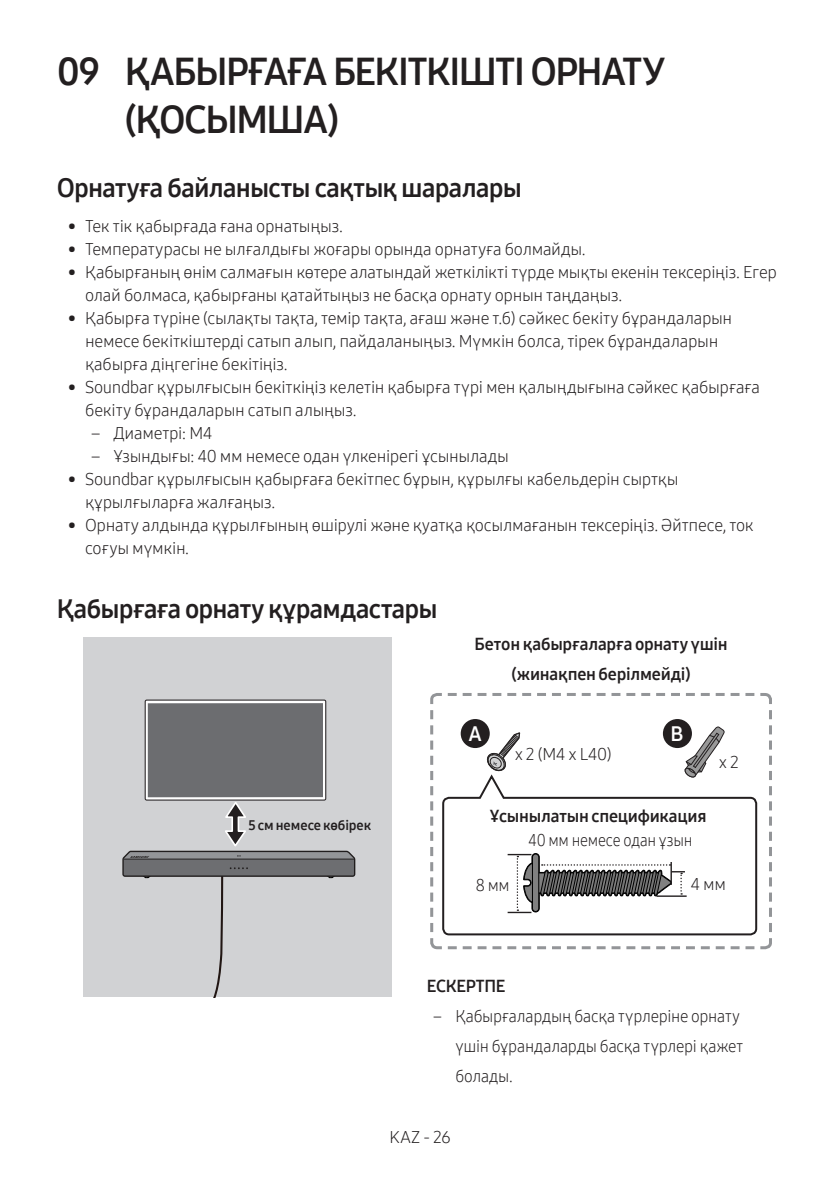
<style>
.page{position:relative;width:840px;height:1191px;background:#fff}
.page>*{position:absolute;margin:0;border:0;box-sizing:border-box;transform-origin:0 0}
.t1{font:38px/48px "Samsung One 700";letter-spacing:-.035em;color:#231f20}
.NoTOC-Heading2{font:26px "Samsung One 700";letter-spacing:-.03em;color:#231f20}
.t2{font:20.4px "Samsung One 700";color:#fff}
.t3{font:17px/23px "Samsung One 300";letter-spacing:-.015em;color:#231f20}
.t4{font:17px/29.8px "Samsung One 300";letter-spacing:-.015em;color:#231f20;scale:.95 1}
.Dscription-C{font:17px/29.8px "Samsung One 700";letter-spacing:-.015em;color:#231f20;text-align:center}
.t5{font:17px "Samsung One 300";letter-spacing:-.015em;color:#231f20;scale:.9 1}
.Heading4{font:17px "Samsung One 700";letter-spacing:-.02em;color:#231f20}
.t6{font:17px "Samsung One 300";letter-spacing:-.015em;color:#231f20;scale:.96 1}
.t7{font:13.6px "Samsung One 700";letter-spacing:-.005em;color:#231f20}
</style>
<div class="page">
<div style="left:83px;top:637px;width:309px;height:360px;background:#d1d2d4"></div>
<svg style="left:145px;top:700px;width:180px;height:100px"></svg>
<div style="left:145px;top:699px;width:181px;height:101px;border:1px solid #231f20;border-radius:2px"></div>
<div style="left:148px;top:703px;width:175px;height:94px;background:#6c6d70"></div>
<svg style="left:122px;top:799px;width:233px;height:198px"></svg>
<svg style="left:430px;top:693px;width:342px;height:257px"></svg>
<div style="left:460px;top:719px;width:29px;height:29px;background:#231f20;border-radius:50%"></div>
<svg style="left:485px;top:732px;width:35px;height:40px"></svg>
<div style="left:662px;top:719px;width:29px;height:29px;background:#231f20;border-radius:50%"></div>
<svg style="left:684px;top:725px;width:40px;height:47px"></svg>
<svg style="left:441px;top:772px;width:316px;height:164px"></svg>
<hr style="left:656px;top:895px;width:30px;height:2px;background:#231f20">
<svg style="left:507px;top:853px;width:177px;height:59px"></svg>
<hr style="left:507px;top:911px;width:24px;height:2px;background:#231f20">
<p class="t1" style="left:125px;top:48px;width:542px;text-indent:-68px">09 ҚАБЫРҒАҒА БЕКІТКІШТІ ОРНАТУ (ҚОСЫМША)</p>
<p class="NoTOC-Heading2" style="left:57px;top:171px;width:466px">Орнатуға байланысты сақтық шаралары</p>
<p class="t3" style="left:68px;top:214px;width:276px">• Тек тік қабырғада ғана орнатыңыз.</p>
<p class="t3" style="left:68px;top:237px;width:519px">• Температурасы не ылғалдығы жоғары орында орнатуға болмайды.</p>
<p class="t3" style="left:85px;top:260px;width:693px;text-indent:-17px">• Қабырғаның өнім салмағын көтере алатындай жеткілікті түрде мықты екенін тексеріңіз. Егер олай болмаса, қабырғаны қатайтыңыз не басқа орнату орнын таңдаңыз.</p>
<p class="t3" style="left:85px;top:306px;width:648px;text-indent:-17px">• Қабырға түріне (сылақты тақта, темір тақта, ағаш және т.б) сәйкес бекіту бұрандаларын немесе бекіткіштерді сатып алып, пайдаланыңыз. Мүмкін болса, тірек бұрандаларын қабырға діңгегіне бекітіңіз.</p>
<p class="t3" style="left:85px;top:375px;width:676px;text-indent:-17px">• Soundbar құрылғысын бекіткіңіз келетін қабырға түрі мен қалыңдығына сәйкес қабырғаға бекіту бұрандаларын сатып алыңыз.</p>
<p class="t3" style="left:91px;top:421px;width:123px">– Диаметрі: M4</p>
<p class="t3" style="left:91px;top:444px;width:419px">– Ұзындығы: 40 мм немесе одан үлкенірегі ұсынылады</p>
<p class="t3" style="left:85px;top:467px;width:594px;text-indent:-17px">• Soundbar құрылғысын қабырғаға бекітпес бұрын, құрылғы кабельдерін сыртқы құрылғыларға жалғаңыз.</p>
<p class="t3" style="left:85px;top:513px;width:670px;text-indent:-17px">• Орнату алдында құрылғының өшірулі және қуатқа қосылмағанын тексеріңіз. Әйтпесе, ток соғуы мүмкін.</p>
<p class="NoTOC-Heading2" style="left:57px;top:591px;width:382px">Қабырғаға орнату құрамдастары</p>
<p class="t7" style="left:248px;top:816px;width:124px">5 см немесе көбірек</p>
<p class="Dscription-C" style="left:474px;top:629px;width:254px">Бетон қабырғаларға орнату үшін (жинақпен берілмейді)</p>
<p class="t2" style="left:468px;top:720px;width:15px">A</p>
<p class="t3" style="left:514px;top:742px;width:98px">x 2 (M4 x L40)</p>
<p class="t2" style="left:670px;top:720px;width:14px">B</p>
<p class="t3" style="left:718px;top:750px;width:22px">x 2</p>
<p class="Dscription-C" style="left:489px;top:800px;width:218px">Ұсынылатын спецификация</p>
<p class="t5" style="left:528px;top:828px;width:183px">40 мм немесе одан ұзын</p>
<p class="t6" style="left:475px;top:873px;width:37px">8 мм</p>
<p class="t3" style="left:690px;top:872px;width:37px">4 мм</p>
<p class="Heading4" style="left:427px;top:975px;width:80px">ЕСКЕРТПЕ</p>
<p class="t4" style="left:455px;top:1001px;width:304px;text-indent:-23px">– Қабырғалардың басқа түрлеріне орнату үшін бұрандаларды басқа түрлері қажет болады.</p>
<p class="t3" style="left:389px;top:1125px;width:62px">KAZ - 26</p>
</div>
